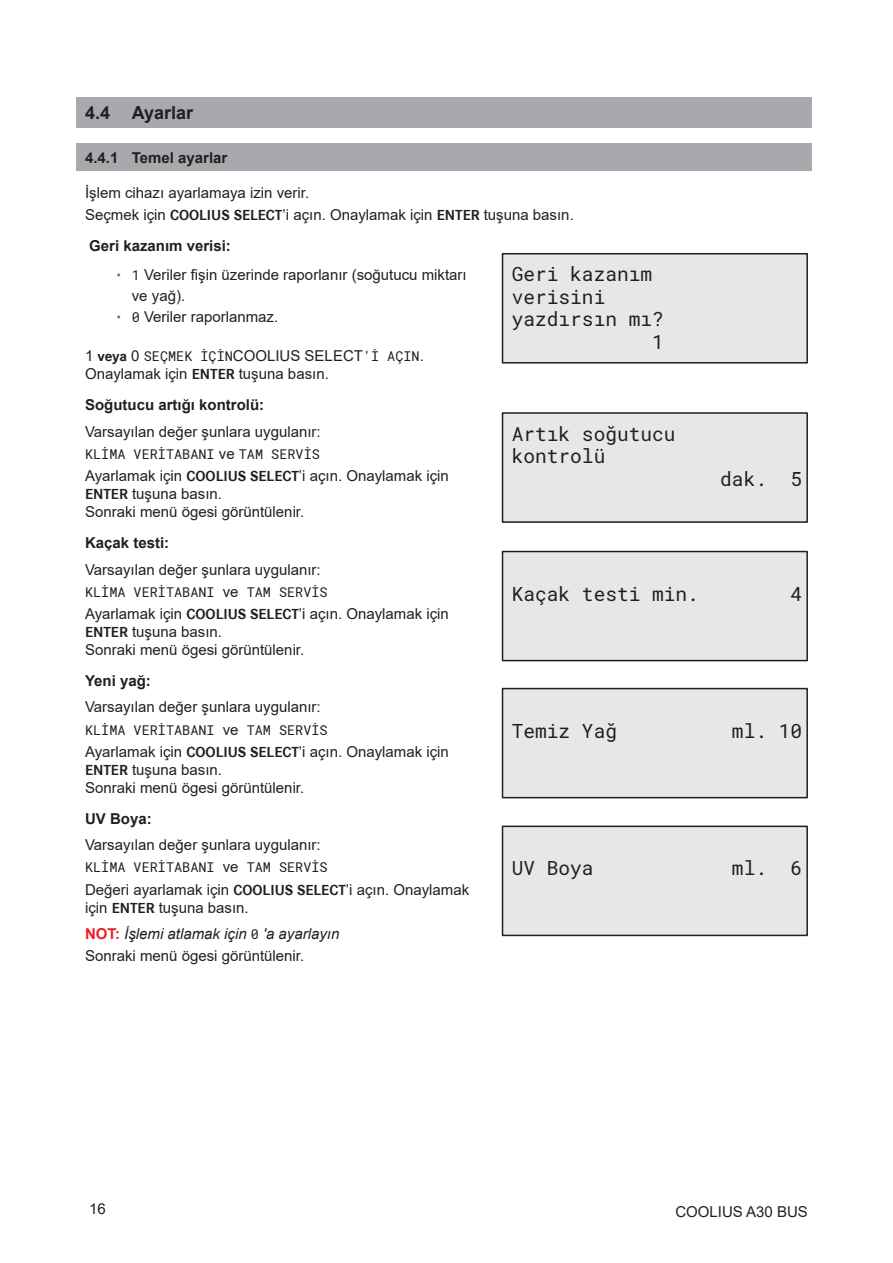
<style>
.page{position:relative;width:893px;height:1263px;background:#fff}
.page>*{position:absolute;margin:0;border:0;box-sizing:border-box;transform-origin:0 0}
.t1{font:19.5px/22.5px "Roboto Mono";color:#231f20}
.t2{font:700 18px "Arial";color:#231f20}
.t3{font:15px/18px "Arial";color:#231f20}
.t4{font:700 15px "Arial";color:#231f20}
.t5{font:13.5px "Roboto Mono";color:#231f20}
.s1{font-family:"Corporate S";font-weight:700}
.s2{font-family:"Roboto Mono";font-size:13.5px;color:#6c6e71}
.s3{font-family:"Roboto Mono";font-size:13.5px}
.s4{font-family:"Arial";font-size:15px}
.s5{font-weight:700;color:#ee1d23}
.s6{font-style:italic}
</style>
<div class="page">
<div style="left:77px;top:98px;width:735px;height:30px;background:#a8a9ad"></div>
<div style="left:77px;top:143px;width:735px;height:28px;background:#a8a9ad"></div>
<div style="left:502px;top:254px;width:305px;height:109px;background:#e6e7e9"></div>
<div style="left:502px;top:253px;width:306px;height:111px;border:2px solid #231f20"></div>
<div style="left:502px;top:413px;width:305px;height:109px;background:#e6e7e9"></div>
<div style="left:502px;top:412px;width:306px;height:111px;border:2px solid #231f20"></div>
<div style="left:502px;top:551px;width:305px;height:110px;background:#e6e7e9"></div>
<div style="left:502px;top:551px;width:306px;height:110px;border:2px solid #231f20"></div>
<div style="left:502px;top:688px;width:305px;height:110px;background:#e6e7e9"></div>
<div style="left:502px;top:688px;width:306px;height:110px;border:2px solid #231f20"></div>
<div style="left:502px;top:826px;width:305px;height:109px;background:#e6e7e9"></div>
<div style="left:502px;top:826px;width:306px;height:110px;border:2px solid #231f20"></div>
<p class="t2" style="left:85px;top:100px;width:110px">4.4 Ayarlar</p>
<p class="t4" style="left:85px;top:147px;width:144px">4.4.1 Temel ayarlar</p>
<p class="t3" style="left:85px;top:181px;width:490px;line-height:22.2px">İşlem cihazı ayarlamaya izin verir.<br>Seçmek için <span class="s1">COOLIUS SELECT</span>’i açın. Onaylamak için <span class="s1">ENTER</span> tuşuna basın.</p>
<p class="t4" style="left:89px;top:235px;width:143px">Geri kazanım verisi:</p>
<p class="t3" style="left:132px;top:265px;width:336px;line-height:21px;text-indent:-17px"><span class="s2">•</span> <span class="s3">1</span> Veriler fişin üzerinde raporlanır (soğutucu miktarı ve yağ).</p>
<p class="t3" style="left:115px;top:308px;width:165px"><span class="s2">•</span> <span class="s3">0</span> Veriler raporlanmaz.</p>
<p class="t3" style="left:85px;top:347px;width:340px">1 <span class="s1">veya</span> 0 <span class="s3">SEÇMEK IÇIN</span>COOLIUS SELECT<span class="s3">'I AÇIN</span>.<br>Onaylamak için <span class="s1">ENTER</span> tuşuna basın.</p>
<p class="t4" style="left:85px;top:394px;width:181px">Soğutucu artığı kontrolü:</p>
<p class="t3" style="left:85px;top:422px;width:237px">Varsayılan değer şunlara uygulanır:</p>
<p class="t5" style="left:85px;top:445px;width:236px">KLI MA VERITABANI <span class="s4">ve</span> TAM SERVIS</p>
<p class="t3" style="left:85px;top:467px;width:365px">Ayarlamak için <span class="s1">COOLIUS SELECT</span>’i açın. Onaylamak için<br><span class="s1">ENTER</span> tuşuna basın.<br>Sonraki menü ögesi görüntülenir.</p>
<p class="t4" style="left:85px;top:532px;width:86px">Kaçak testi:</p>
<p class="t3" style="left:85px;top:560px;width:237px">Varsayılan değer şunlara uygulanır:</p>
<p class="t5" style="left:85px;top:582px;width:244px">KLI MA VERITABANI <span class="s4">ve</span> TAM SERVIS</p>
<p class="t3" style="left:85px;top:605px;width:365px">Ayarlamak için <span class="s1">COOLIUS SELECT</span>’i açın. Onaylamak için<br><span class="s1">ENTER</span> tuşuna basın.<br>Sonraki menü ögesi görüntülenir.</p>
<p class="t4" style="left:85px;top:670px;width:67px">Yeni yağ:</p>
<p class="t3" style="left:85px;top:698px;width:237px">Varsayılan değer şunlara uygulanır:</p>
<p class="t5" style="left:85px;top:720px;width:244px">KLI MA VERITABANI <span class="s4">ve</span> TAM SERVIS</p>
<p class="t3" style="left:85px;top:742px;width:365px">Ayarlamak için <span class="s1">COOLIUS SELECT</span>’i açın. Onaylamak için<br><span class="s1">ENTER</span> tuşuna basın.<br>Sonraki menü ögesi görüntülenir.</p>
<p class="t4" style="left:85px;top:808px;width:68px">UV Boya:</p>
<p class="t3" style="left:85px;top:836px;width:237px">Varsayılan değer şunlara uygulanır:</p>
<p class="t5" style="left:85px;top:858px;width:244px">KLI MA VERITABANI <span class="s4">ve</span> TAM SERVIS</p>
<p class="t3" style="left:85px;top:880px;width:386px">Değeri ayarlamak için <span class="s1">COOLIUS SELECT</span>’i açın. Onaylamak için <span class="s1">ENTER</span> tuşuna basın.</p>
<p class="t3" style="left:85px;top:923px;width:256px;line-height:22.2px"><span class="s5">NOT:</span> <span class="s6">İşlemi atlamak için</span> <span class="s3">0</span> <span class="s6">'a ayarlayın<br></span>Sonraki menü ögesi görüntülenir.</p>
<h1 class="t1" style="left:512px;top:262px;width:142px">Geri kazanım</h1>
<h1 class="t1" style="left:512px;top:285px;width:95px">verisini</h1>
<h1 class="t1" style="left:512px;top:307px;width:154px">yazdırsın mı?</h1>
<h1 class="t1" style="left:652px;top:330px;width:13px">1</h1>
<h1 class="t1" style="left:512px;top:422px;width:165px">Artık soğutucu kontrolü</h1>
<h1 class="t1" style="left:720px;top:467px;width:83px">dak. 5</h1>
<h1 class="t1" style="left:512px;top:582px;width:189px">Kaçak testi min.</h1>
<h1 class="t1" style="left:790px;top:582px;width:13px">4</h1>
<h1 class="t1" style="left:512px;top:719px;width:107px">Temiz Yağ</h1>
<h1 class="t1" style="left:732px;top:719px;width:72px">ml. 10</h1>
<h1 class="t1" style="left:512px;top:856px;width:83px">UV Boya</h1>
<h1 class="t1" style="left:732px;top:856px;width:72px">ml. 6</h1>
<p class="t3" style="left:89px;top:1200px;width:18px">16</p>
<p class="t3" style="left:675px;top:1202px;width:134px">COOLIUS A30 BUS</p>
</div>
